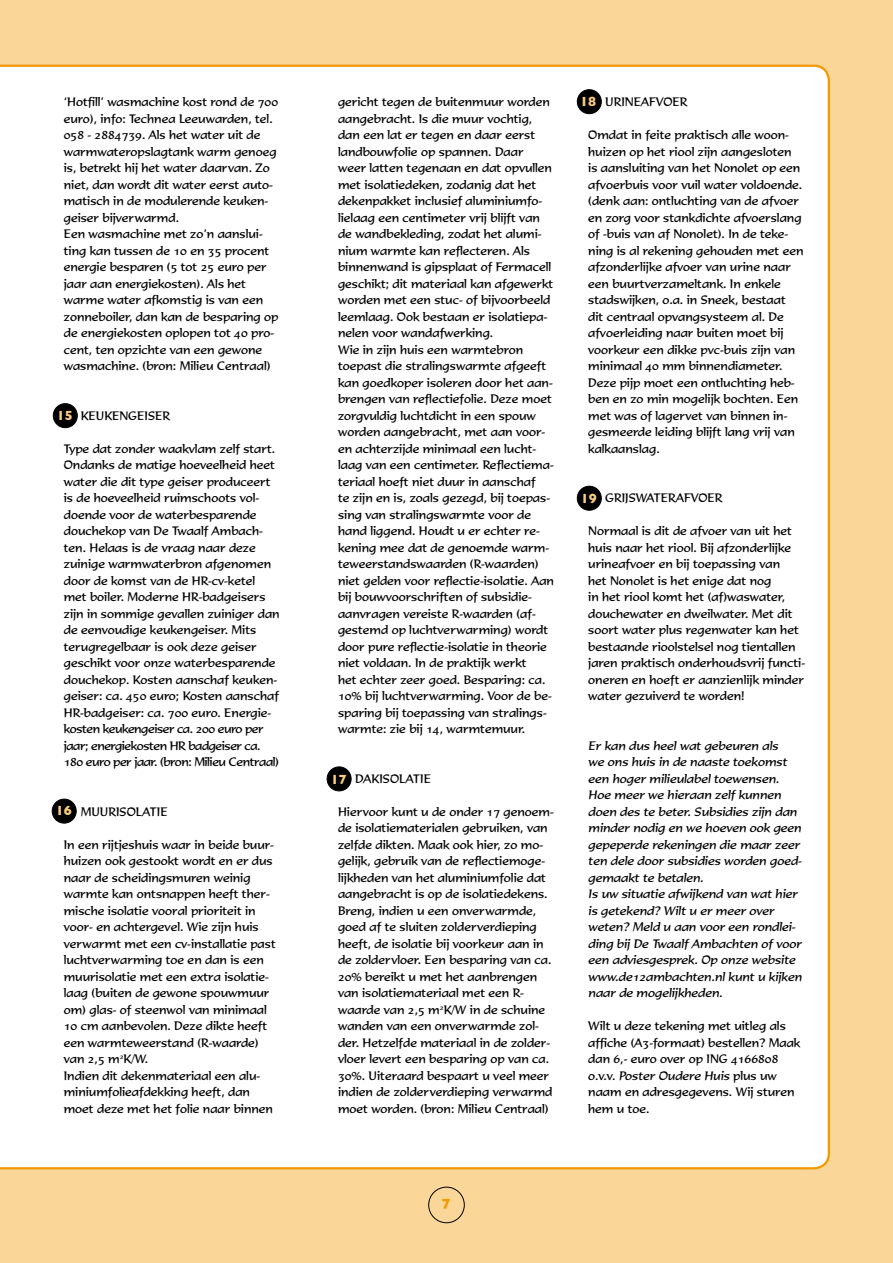
<style>
.page{position:relative;width:893px;height:1263px;background:#fad699}
.page>*{position:absolute;margin:0;border:0;box-sizing:border-box;transform-origin:0 0}
.t1{font:700 15px "Gill Sans";color:#f39900}
.t2{font:700 13.5px "Gill Sans";color:#f9cc80}
.t3{font:12px/16.5px "Formal 436 BT";color:#000}
</style>
<div class="page">
<div style="left:0;top:65px;width:830px;height:1104px;background:#fff"></div>
<div style="left:577px;top:90px;width:24px;height:24px;background:#000;border-radius:50%"></div>
<div style="left:577px;top:89px;width:25px;height:25px;border:1px solid #000;border-radius:50%"></div>
<div style="left:577px;top:486px;width:24px;height:24px;background:#000;border-radius:50%"></div>
<div style="left:577px;top:486px;width:25px;height:25px;border:1px solid #000;border-radius:50%"></div>
<div style="left:327px;top:767px;width:24px;height:24px;background:#000;border-radius:50%"></div>
<div style="left:327px;top:766px;width:24px;height:25px;border:1px solid #000;border-radius:50%"></div>
<div style="left:52px;top:799px;width:24px;height:24px;background:#000;border-radius:50%"></div>
<div style="left:52px;top:799px;width:25px;height:24px;border:1px solid #000;border-radius:50%"></div>
<div style="left:53px;top:404px;width:24px;height:24px;background:#000;border-radius:50%"></div>
<div style="left:53px;top:403px;width:25px;height:25px;border:1px solid #000;border-radius:50%"></div>
<div style="left:428px;top:1187px;width:37px;height:36px;border:1px solid #000;border-radius:50%"></div>
<p class="t3" style="left:64px;top:94px;width:216px">‘Hotfill’ wasmachine kost rond de 700 euro), info: Technea Leeuwarden, tel.<br>058 - 2884739. Als het water uit de warmwateropslagtank warm genoeg is, betrekt hij het water daarvan. Zo niet, dan wordt dit water eerst auto&shy;matisch in de modulerende keuken&shy;geiser bijverwarmd.<br>Een wasmachine met zo’n aanslui&shy;ting kan tussen de 10 en 35 procent energie besparen (5 tot 25 euro per jaar aan energiekosten). Als het warme water afkomstig is van een zonneboiler, dan kan de besparing op de energiekosten oplopen tot 40 pro&shy;cent, ten opzichte van een gewone wasmachine. (bron: Milieu Centraal)</p>
<p class="t3" style="left:64px;top:407px;width:106px">15 keukengeiser</p>
<p class="t3" style="left:64px;top:440px;width:217px">Type dat zonder waakvlam zelf start.<br>Ondanks de matige hoeveelheid heet water die dit type geiser produceert is de hoeveelheid ruimschoots vol&shy;doende voor de waterbesparende douchekop van De Twaalf Ambach&shy;ten. Helaas is de vraag naar deze zuinige warmwaterbron afgenomen door de komst van de HR-cv-ketel met boiler. Moderne HR-badgeisers zijn in sommige gevallen zuiniger dan de eenvoudige keukengeiser. Mits terugregelbaar is ook deze geiser geschikt voor onze waterbesparende douchekop. Kosten aanschaf keuken&shy;geiser: ca. 450 euro; Kosten aanschaf HR-badgeiser: ca. 700 euro. Energie&shy;kosten keukengeiser ca. 200 euro per jaar; energiekosten HR badgeiser ca.<br>180 euro per jaar. (bron: Milieu Centraal)</p>
<p class="t3" style="left:64px;top:803px;width:105px">1 muurisolatie</p>
<p class="t3" style="left:64px;top:836px;width:214px">In een rijtjeshuis waar in beide buur&shy;huizen ook gestookt wordt en er dus naar de scheidingsmuren weinig warmte kan ontsnappen heeft ther&shy;mische isolatie vooral prioriteit in voor- en achtergevel. Wie zijn huis verwarmt met een cv-installatie past luchtverwarming toe en dan is een muurisolatie met een extra isolatie&shy;laag (buiten de gewone spouwmuur om) glas- of steenwol van minimaal 10 cm aanbevolen. Deze dikte heeft een warmteweerstand (R-waarde) van 2,5 m<sup>2</sup>K/W.<br>Indien dit dekenmateriaal een alu&shy;miniumfolieafdekking heeft, dan moet deze met het folie naar binnen</p>
<p class="t2" style="left:57px;top:407px;width:18px">15</p>
<p class="t2" style="left:56px;top:803px;width:18px">16</p>
<p class="t3" style="left:338px;top:94px;width:218px">gericht tegen de buitenmuur worden aangebracht. Is die muur vochtig, dan een lat er tegen en daar eerst landbouwfolie op spannen. Daar weer latten tegenaan en dat opvullen met isolatiedeken, zodanig dat het dekenpakket inclusief aluminiumfo&shy;lielaag een centimeter vrij blijft van de wandbekleding, zodat het alumi&shy;nium warmte kan reflecteren. Als binnenwand is gipsplaat of Fermacell geschikt; dit materiaal kan afgewerkt worden met een stuc- of bijvoorbeeld leemlaag. Ook bestaan er isolatiepa&shy;nelen voor wandafwerking.<br>Wie in zijn huis een warmtebron toepast die stralingswarmte afgeeft kan goedkoper isoleren door het aan&shy;brengen van reflectiefolie. Deze moet zorgvuldig luchtdicht in een spouw worden aangebracht, met aan voor&shy;en achterzijde minimaal een lucht&shy;laag van een centimeter. Reflectiema&shy;teriaal hoeft niet duur in aanschaf<br>te zijn en is, zoals gezegd, bij toepas&shy;sing van stralingswarmte voor de hand liggend. Houdt u er echter re&shy;kening mee dat de genoemde warm&shy;teweerstandswaarden (R-waarden) niet gelden voor reflectie-isolatie. Aan bij bouwvoorschriften of subsidie&shy;aanvragen vereiste R-waarden (af&shy;gestemd op luchtverwarming) wordt door pure reflectie-isolatie in theorie niet voldaan. In de praktijk werkt<br>het echter zeer goed. Besparing: ca.<br>10% bij luchtverwarming. Voor de be&shy;sparing bij toepassing van stralings&shy;warmte: zie bij 14, warmtemuur.</p>
<p class="t3" style="left:338px;top:770px;width:27px">17 dak</p>
<p class="t3" style="left:379px;top:770px;width:52px">isolatie</p>
<p class="t3" style="left:338px;top:803px;width:217px">Hiervoor kunt u de onder 17 genoem&shy;de isolatiematerialen gebruiken, van zelfde dikten. Maak ook hier, zo mo&shy;gelijk, gebruik van de reflectiemoge&shy;lijkheden van het aluminiumfolie dat aangebracht is op de isolatiedekens.<br>Breng, indien u een onverwarmde, goed af te sluiten zolderverdieping heeft, de isolatie bij voorkeur aan in de zoldervloer. Een besparing van ca.<br>20% bereikt u met het aanbrengen van isolatiemateriaal met een R&shy;waarde van 2,5 m<sup>2</sup>K/W in de schuine wanden van een onverwarmde zol&shy;der. Hetzelfde materiaal in de zolder&shy;vloer levert een besparing op van ca.<br>30%. Uiteraard bespaart u veel meer indien de zolderverdieping verwarmd moet worden. (bron: Milieu Centraal)</p>
<p class="t2" style="left:331px;top:771px;width:18px">17</p>
<p class="t2" style="left:580px;top:94px;width:18px">18</p>
<p class="t3" style="left:588px;top:94px;width:54px">18 Urineafv</p>
<p class="t3" style="left:663px;top:94px;width:23px">oer</p>
<p class="t3" style="left:588px;top:127px;width:217px">Omdat in feite praktisch alle woon&shy;huizen op het riool zijn aangesloten is aansluiting van het Nonolet op een afvoerbuis voor vuil water voldoende. (denk aan: ontluchting van de afvoer en zorg voor stankdichte afvoerslang of -buis van af Nonolet). In de teke&shy;ning is al rekening gehouden met een afzonderlijke afvoer van urine naar een buurtverzameltank. In enkele stadswijken, o.a. in Sneek, bestaat dit centraal opvangsysteem al. De afvoerleiding naar buiten moet bij voorkeur een dikke pvc-buis zijn van minimaal 40 mm binnendiameter.<br>Deze pijp moet een ontluchting heb&shy;ben en zo min mogelijk bochten. Een met was of lagervet van binnen in&shy;gesmeerde leiding blijft lang vrij van kalkaanslag.</p>
<p class="t3" style="left:588px;top:490px;width:57px">19 Grijswate</p>
<p class="t3" style="left:668px;top:490px;width:54px">rafvoer</p>
<p class="t3" style="left:588px;top:523px;width:218px">Normaal is dit de afvoer van uit het huis naar het riool. Bij afzonderlijke urineafvoer en bij toepassing van<br>het Nonolet is het enige dat nog<br>in het riool komt het (af)waswater, douchewater en dweilwater. Met dit soort water plus regenwater kan het bestaande rioolstelsel nog tientallen jaren praktisch onderhoudsvrij functi&shy;oneren en hoeft er aanzienlijk minder water gezuiverd te worden!</p>
<p class="t3" style="left:588px;top:737px;width:217px">Er kan dus heel wat gebeuren als<br>we ons huis in de naaste toekomst een hoger milieulabel toewensen.<br>Hoe meer we hieraan zelf kunnen doen des te beter. Subsidies zijn dan minder nodig en we hoeven ook geen gepeperde rekeningen die maar zeer ten dele door subsidies worden goed&shy;gemaakt te betalen.<br>Is uw situatie afwijkend van wat hier is getekend? Wilt u er meer over weten? Meld u aan voor een rondlei&shy;ding bij De Twaalf Ambachten of voor een adviesgesprek. Op onze website www.de12ambachten.nl kunt u kijken naar de mogelijkheden.</p>
<p class="t3" style="left:588px;top:1018px;width:214px">Wilt u deze tekening met uitleg als affiche (A3-formaat) bestellen? Maak dan 6,- euro over op ING</p>
<p class="t2" style="left:581px;top:490px;width:18px">19</p>
<p class="t3" style="left:588px;top:1051px;width:208px;text-indent:143px">4166808 o.v.v. Poster Oudere Huis plus uw naam en adresgegevens. Wij sturen hem u toe.</p>
<p class="t1" style="left:442px;top:1195px;width:10px">7</p>
</div>
